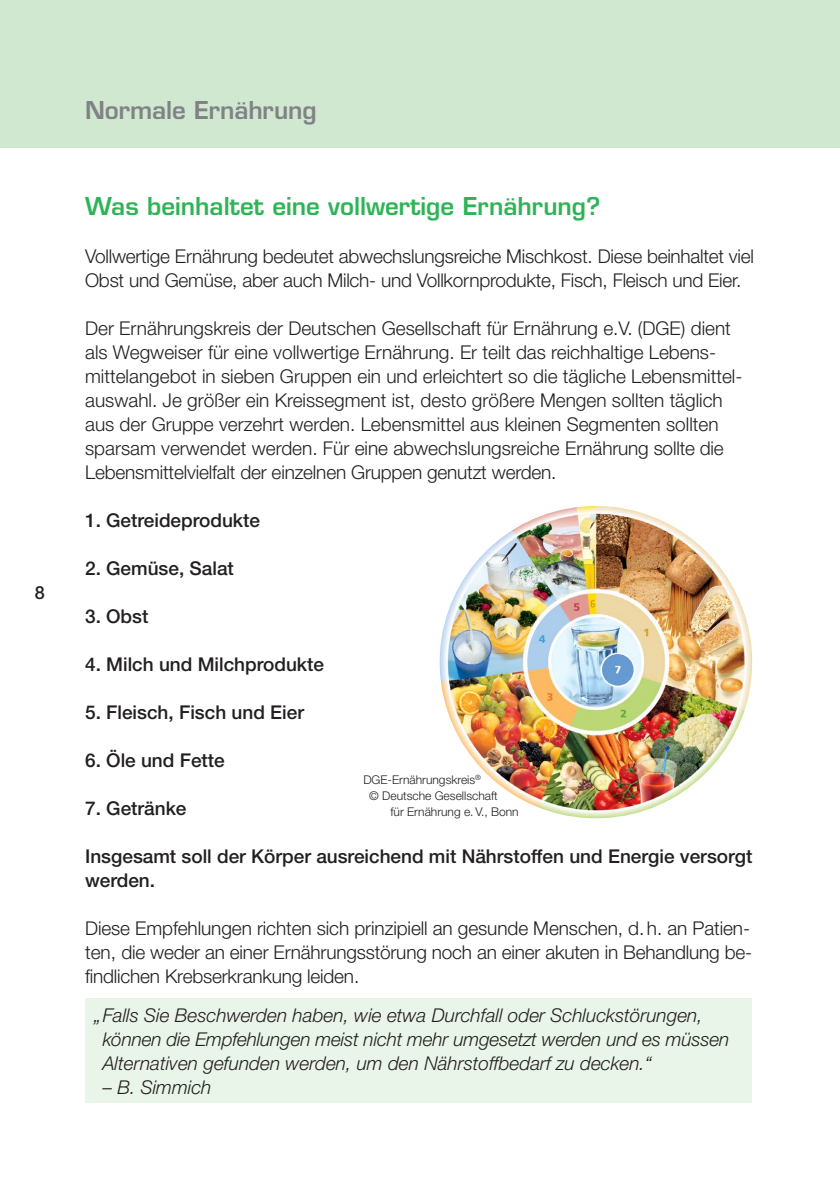
<style>
.page{position:relative;width:840px;height:1191px;background:#fff}
.page>*{position:absolute;margin:0;border:0;box-sizing:border-box;transform-origin:0 0}
.t1{font:600 24px "Eurostile";color:#2eb457}
.t2{font:600 24px "Eurostile";letter-spacing:-.005em;color:#808285}
.t3{font:300 19px/24px "Helvetica Neue";color:#231f20}
.t4{font:italic 300 19px/24px "Helvetica Neue";color:#231f20}
.t5{font:500 19px/24px "Helvetica Neue";color:#231f20}
.t6{font:500 18px "Helvetica Neue";color:#231f20}
.t7{font:300 12px "Helvetica Neue";color:#231f20}
</style>
<div class="page">
<div style="left:0;top:0;width:839px;height:147px;background:#cfe8cf"></div>
<div style="left:85px;top:998px;width:666px;height:105px;background:#eaf5e9"></div>
<img style="left:439px;top:506px;width:312px;height:312px">
<p class="t6" style="left:35px;top:586px;width:12px">8</p>
<p class="t2" style="left:85px;top:101px;width:233px">Normale Ernährung</p>
<p class="t1" style="left:85px;top:197px;width:516px">Was beinhaltet eine vollwertige Ernährung?</p>
<p class="t3" style="left:85px;top:246px;width:670px">Vollwertige Ernährung bedeutet abwechslungsreiche Mischkost. Diese beinhaltet viel<br>Obst und Gemüse, aber auch Milch- und Vollkornprodukte, Fisch, Fleisch und Eier.</p>
<p class="t3" style="left:85px;top:318px;width:658px">Der Ernährungskreis der Deutschen Gesellschaft für Ernährung e.V. (DGE) dient als Wegweiser für eine vollwertige Ernährung. Er teilt das reichhaltige Lebens - mittelangebot in sieben Gruppen ein und erleichtert so die tägliche Lebensmittel&shy;auswahl. Je größer ein Kreissegment ist, desto größere Mengen sollten täglich aus der Gruppe verzehrt werden. Lebensmittel aus kleinen Segmenten sollten sparsam verwendet werden. Für eine abwechslungsreiche Ernährung sollte die Lebensmittelvielfalt der einzelnen Gruppen genutzt werden.</p>
<p class="t5" style="left:85px;top:510px;width:176px">1. Getreideprodukte</p>
<p class="t5" style="left:85px;top:558px;width:150px">2. Gemüse, Salat</p>
<p class="t5" style="left:85px;top:606px;width:65px">3. Obst</p>
<p class="t5" style="left:85px;top:654px;width:240px">4. Milch und Milchprodukte</p>
<p class="t5" style="left:85px;top:702px;width:220px">5. Fleisch, Fisch und Eier</p>
<p class="t5" style="left:85px;top:750px;width:141px">6. Öle und Fette</p>
<p class="t5" style="left:85px;top:798px;width:103px">7. Getränke</p>
<p class="t5" style="left:85px;top:846px;width:668px">Insgesamt soll der Körper ausreichend mit Nährstoffen und Energie versorgt werden.</p>
<p class="t3" style="left:85px;top:918px;width:668px;text-align:justify">Diese Empfehlungen richten sich prinzipiell an gesunde Menschen, d. h. an Patien - ten, die weder an einer Ernährungsstörung noch an einer akuten in Behandlung be&shy;findlichen Krebserkrankung leiden.</p>
<p class="t4" style="left:103px;top:1004px;width:628px;text-indent:-8px">„Falls Sie Beschwerden haben, wie etwa Durchfall oder Schluckstörungen, können die Empfehlungen meist nicht mehr umgesetzt werden und es müssen<br>Alternativen gefunden werden, um den Nährstoffbedarf zu decken.“</p>
<p class="t4" style="left:103px;top:1076px;width:110px">– B. Simmich</p>
<p class="t7" style="left:363px;top:775px;width:119px">DGE-Ernährungskreis<sup>®</sup></p>
<p class="t7" style="left:369px;top:791px;width:130px">© Deutsche Gesellschaft</p>
<p class="t7" style="left:390px;top:807px;width:130px">für Ernährung e. V., Bonn</p>
</div>
